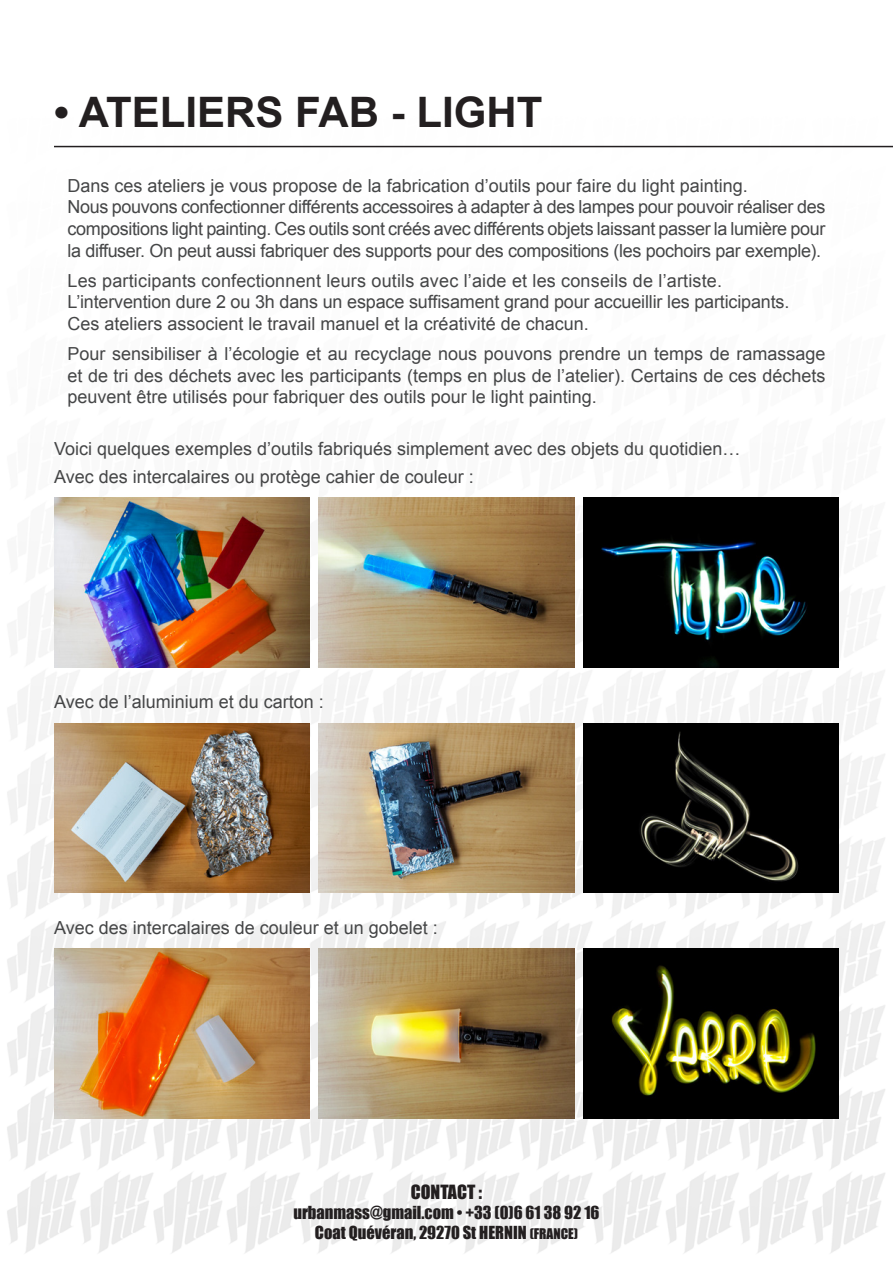
<style>
.page{position:relative;width:893px;height:1263px;background:#fff}
.page>*{position:absolute;margin:0;border:0;box-sizing:border-box;transform-origin:0 0}
.t1{font:700 42px "Arial";color:#231f20}
.t2{font:18px/21.6px "Arial";color:#454647;text-align:justify}
.t3{font:18px "Impact";color:#231f20}
.t4{font:16.5px "Impact";color:#231f20}
.s1{font-size:13.5px}
</style>
<div class="page">
<img style="left:7px;top:145px;width:886px;height:1108px">
<hr style="left:54px;top:146px;width:839px;height:1px;background:#231f20">
<img style="left:54px;top:498px;width:255px;height:169px">
<img style="left:319px;top:498px;width:255px;height:169px">
<img style="left:584px;top:498px;width:255px;height:169px">
<img style="left:54px;top:723px;width:255px;height:170px">
<img style="left:319px;top:723px;width:255px;height:170px">
<img style="left:584px;top:723px;width:255px;height:170px">
<img style="left:54px;top:948px;width:255px;height:170px">
<img style="left:319px;top:948px;width:255px;height:170px">
<img style="left:584px;top:948px;width:255px;height:170px">
<p class="t1" style="left:54px;top:85px;width:490px">• ATELIERS FAB - LIGHT</p>
<p class="t2" style="left:68px;top:175px;width:682px">Dans ces ateliers je vous propose de la fabrication d’outils pour faire du light painting.</p>
<p class="t2" style="left:68px;top:196px;width:759px">Nous pouvons confectionner différents accessoires à adapter à des lampes pour pouvoir réaliser des compositions light painting. Ces outils sont créés avec différents objets laissant passer la lumière pour la diffuser. On peut aussi fabriquer des supports pour des compositions (les pochoirs par exemple).</p>
<p class="t2" style="left:68px;top:270px;width:656px">Les participants confectionnent leurs outils avec l’aide et les conseils de l’artiste.</p>
<p class="t2" style="left:68px;top:291px;width:723px">L’intervention dure 2 ou 3h dans un espace suffisament grand pour accueillir les participants.</p>
<p class="t2" style="left:68px;top:313px;width:523px">Ces ateliers associent le travail manuel et la créativité de chacun.</p>
<p class="t2" style="left:68px;top:343px;width:759px">Pour sensibiliser à l’écologie et au recyclage nous pouvons prendre un temps de ramassage et de tri des déchets avec les participants (temps en plus de l’atelier). Certains de ces déchets peuvent être utilisés pour fabriquer des outils pour le light painting.</p>
<p class="t2" style="left:54px;top:438px;width:688px">Voici quelques exemples d’outils fabriqués simplement avec des objets du quotidien…</p>
<p class="t2" style="left:54px;top:466px;width:421px">Avec des intercalaires ou protège cahier de couleur :</p>
<p class="t2" style="left:54px;top:691px;width:271px">Avec de l’aluminium et du carton :</p>
<p class="t2" style="left:54px;top:917px;width:385px">Avec des intercalaires de couleur et un gobelet :</p>
<p class="t3" style="left:411px;top:1178px;width:73px">CONTACT :</p>
<p class="t4" style="left:293px;top:1199px;width:308px">urbanmass@gmail.com • +33 (0)6 61 38 92 16</p>
<p class="t4" style="left:315px;top:1219px;width:265px">Coat Quévéran, 29270 St HERNIN <span class="s1">(FRANCE)</span></p>
</div>
